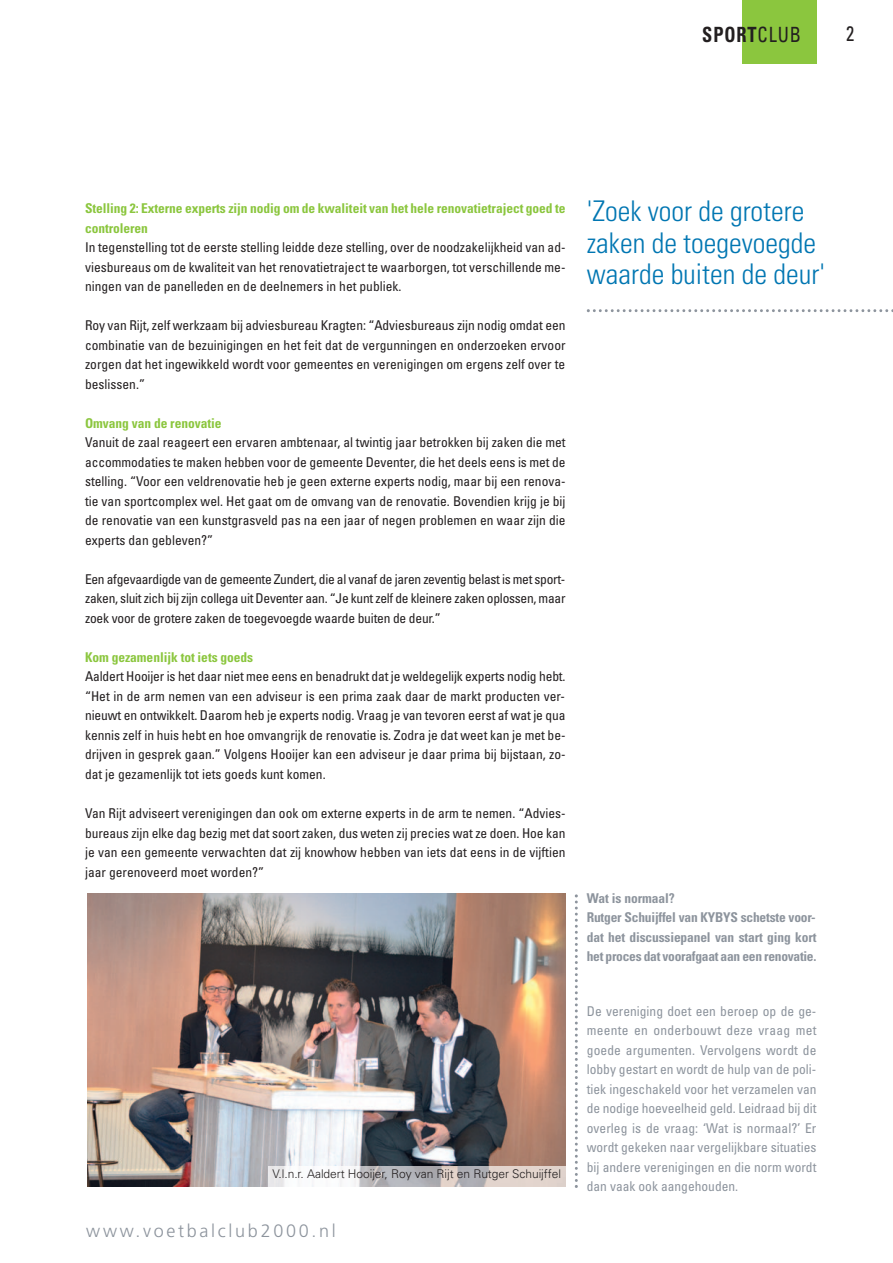
<style>
.page{position:relative;width:893px;height:1263px;background:#fff}
.page>*{position:absolute;margin:0;border:0;box-sizing:border-box;transform-origin:0 0}
.t1{font:300 condensed 28.5px/31.5px "Univers";color:#0076b2}
.t2{font:700 condensed 21px "Univers";letter-spacing:.05em;color:#231f20;scale:.87 1}
.t3{font:condensed 21px "Univers";color:#231f20;scale:.87 1}
.t4{font:300 18px "Frutiger";letter-spacing:.15em;color:#8d949d}
.t5{font:condensed 13.5px/19.5px "Univers";color:#231f20;text-align:justify}
.t6{font:condensed 13.5px/19.5px "Univers";color:#8d949d;text-align:justify}
.t7{font:700 condensed 13.5px/19.5px "Univers";letter-spacing:-.005em;color:#8bc63e}
.t8{font:700 condensed 13.5px/19.5px "Univers";letter-spacing:-.015em;color:#8d949d}
.t9{font:300 12px "Univers";letter-spacing:-.005em;color:#231f20}
.s1{font-weight:400}
</style>
<div class="page">
<div style="left:742px;top:0;width:74px;height:64px;background:#8bc63e"></div>
<svg style="left:575px;top:894px;width:3px;height:294px"></svg>
<img style="left:87px;top:893px;width:479px;height:293px">
<img style="left:268px;top:1166px;width:298px;height:20px">
<svg style="left:587px;top:309px;width:306px;height:3px"></svg>
<h2 class="t2" style="left:702px;top:27px;width:115px">SPORT<span class="s1">CLUB</span></h2>
<h2 class="t3" style="left:846px;top:26px;width:11px">2</h2>
<p class="t7" style="left:85px;top:200px;width:482px">Stelling 2: Externe experts zijn nodig om de kwaliteit van het hele renovatietraject goed te controleren</p>
<p class="t5" style="left:85px;top:239px;width:482px">In tegenstelling tot de eerste stelling leidde deze stelling, over de noodzakelijkheid van ad&shy;viesbureaus om de kwaliteit van het renovatietraject te waarborgen, tot verschillende me&shy;ningen van de panelleden en de deelnemers in het publiek.</p>
<p class="t5" style="left:85px;top:317px;width:482px">Roy van Rijt, zelf werkzaam bij adviesbureau Kragten: “Adviesbureaus zijn nodig omdat een combinatie van de bezuinigingen en het feit dat de vergunningen en onderzoeken ervoor zorgen dat het ingewikkeld wordt voor gemeentes en verenigingen om ergens zelf over te beslissen.”</p>
<p class="t7" style="left:85px;top:415px;width:138px">Omvang van de renovatie</p>
<p class="t5" style="left:85px;top:434px;width:482px">Vanuit de zaal reageert een ervaren ambtenaar, al twintig jaar betrokken bij zaken die met accommodaties te maken hebben voor de gemeente Deventer, die het deels eens is met de stelling. “Voor een veldrenovatie heb je geen externe experts nodig, maar bij een renova&shy;tie van sportcomplex wel. Het gaat om de omvang van de renovatie. Bovendien krijg je bij de renovatie van een kunstgrasveld pas na een jaar of negen problemen en waar zijn die experts dan gebleven?”</p>
<p class="t5" style="left:85px;top:571px;width:482px">Een afgevaardigde van de gemeente Zundert, die al vanaf de jaren zeventig belast is met sport&shy;zaken, sluit zich bij zijn collega uit Deventer aan. “Je kunt zelf de kleinere zaken oplossen, maar zoek voor de grotere zaken de toegevoegde waarde buiten de deur.”</p>
<p class="t7" style="left:85px;top:649px;width:170px">Kom gezamenlijk tot iets goeds</p>
<p class="t5" style="left:85px;top:668px;width:482px">Aaldert Hooijer is het daar niet mee eens en benadrukt dat je weldegelijk experts nodig hebt. “Het in de arm nemen van een adviseur is een prima zaak daar de markt producten ver&shy;nieuwt en ontwikkelt. Daarom heb je experts nodig. Vraag je van tevoren eerst af wat je qua kennis zelf in huis hebt en hoe omvangrijk de renovatie is. Zodra je dat weet kan je met be&shy;drijven in gesprek gaan.” Volgens Hooijer kan een adviseur je daar prima bij bijstaan, zo&shy;dat je gezamenlijk tot iets goeds kunt komen.</p>
<p class="t5" style="left:85px;top:805px;width:482px">Van Rijt adviseert verenigingen dan ook om externe experts in de arm te nemen. “Advies&shy;bureaus zijn elke dag bezig met dat soort zaken, dus weten zij precies wat ze doen. Hoe kan je van een gemeente verwachten dat zij knowhow hebben van iets dat eens in de vijftien jaar gerenoveerd moet worden?”</p>
<p class="t9" style="left:272px;top:1170px;width:290px">V.l.n.r. Aaldert Hooijer, Roy van Rijt en Rutger Schuijffel</p>
<h3 class="t4" style="left:86px;top:1223px;width:251px">www.voetbalclub2000.nl</h3>
<h1 class="t1" style="left:587px;top:198px;width:240px">'Zoek voor de grotere zaken de toegevoegde waarde buiten de deur'</h1>
<p class="t8" style="left:587px;top:890px;width:231px">Wat is normaal?<br>Rutger Schuijffel van KYBYS schetste voor&shy;dat het discussiepanel van start ging kort het proces dat voorafgaat aan een renovatie.</p>
<p class="t6" style="left:587px;top:1002px;width:231px">De vereniging doet een beroep op de ge&shy;meente en onderbouwt deze vraag met goede argumenten. Vervolgens wordt de lobby gestart en wordt de hulp van de poli&shy;tiek ingeschakeld voor het verzamelen van de nodige hoeveelheid geld. Leidraad bij dit overleg is de vraag: ‘Wat is normaal?’ Er wordt gekeken naar vergelijkbare situaties bij andere verenigingen en die norm wordt dan vaak ook aangehouden.</p>
</div>
